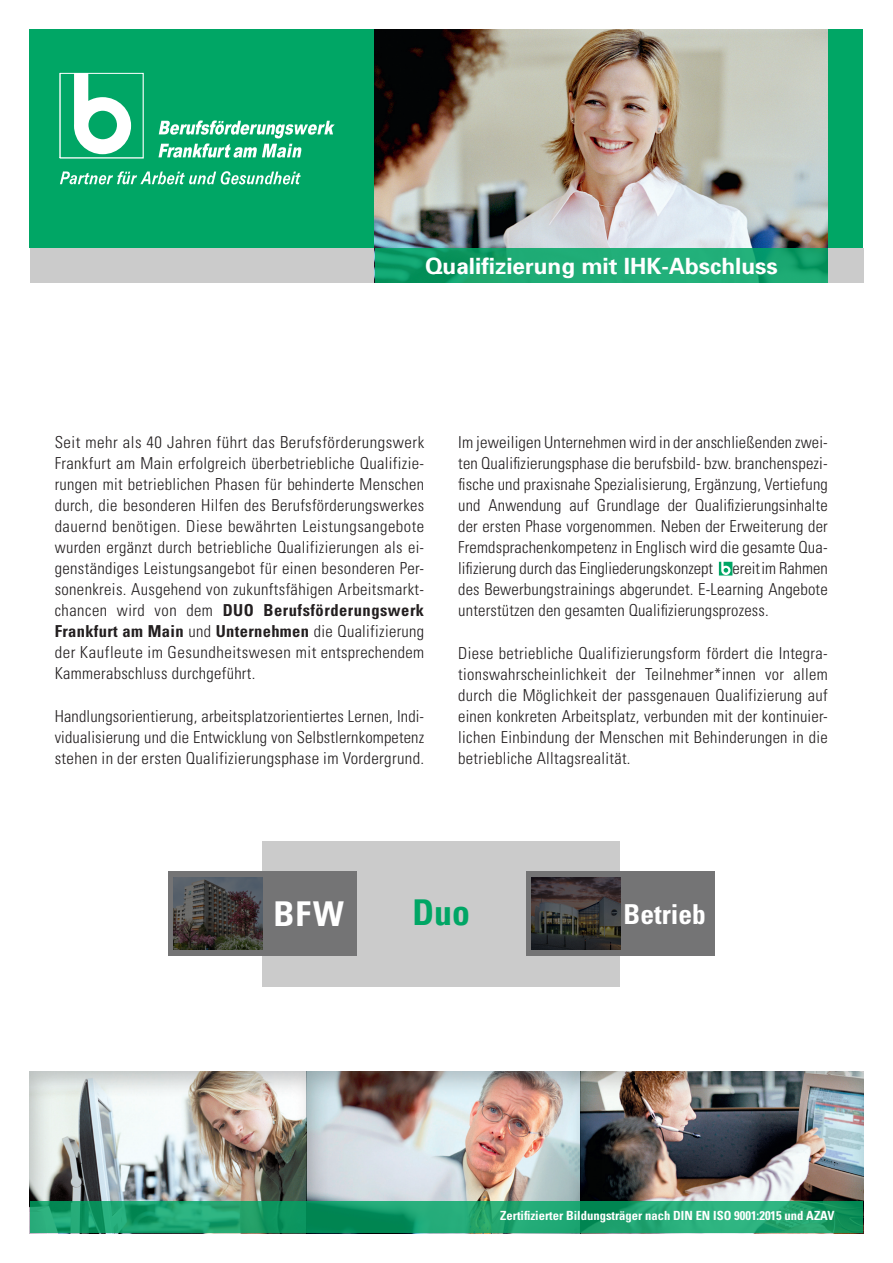
<style>
.page{position:relative;width:893px;height:1263px;background:#fff}
.page>*{position:absolute;margin:0;border:0;box-sizing:border-box;transform-origin:0 0}
.t1{font:700 condensed 35.7px "Univers LT";color:#00a665}
.t2{font:700 condensed 34.2px "Univers LT Std";color:#fff}
.t3{font:700 condensed 27.45px "Univers LT Std";color:#fff}
.t4{font:700 22.5px "Univers 65";color:#fff}
.t5{font:300 condensed 16.5px/21px "Univers LT Std";letter-spacing:.02em;color:#231f20;text-align:justify}
.t6{font:700 condensed 12.6px "Univers LT Std";color:#fff}
.s1{font-weight:700}
</style>
<div class="page">
<div style="left:30px;top:248px;width:833px;height:34px;background:#cbcbcb"></div>
<div style="left:30px;top:30px;width:833px;height:218px;background:#00a665"></div>
<div style="left:305px;top:1071px;width:276px;height:164px;background:#231f20;opacity:.25"></div>
<div style="left:579px;top:1071px;width:285px;height:164px;background:#231f20;opacity:.25"></div>
<svg style="left:60px;top:171px;width:241px;height:13px"></svg>
<svg style="left:74px;top:75px;width:58px;height:80px"></svg>
<svg style="left:159px;top:120px;width:176px;height:38px"></svg>
<img style="left:375px;top:30px;width:453px;height:218px">
<svg style="left:375px;top:248px;width:453px;height:34px;background:#18a670"></svg>
<div style="left:28px;top:1070px;width:279px;height:165px;background:#231f20;opacity:.25"></div>
<svg style="left:30px;top:1201px;width:832px;height:32px;background:#1ba06c"></svg>
<div style="left:262px;top:841px;width:358px;height:145px;background:#cbcbcb"></div>
<div style="left:168px;top:872px;width:189px;height:84px;background:#747475"></div>
<img style="left:174px;top:877px;width:88px;height:73px">
<div style="left:526px;top:872px;width:188px;height:84px;background:#747475"></div>
<img style="left:532px;top:877px;width:88px;height:73px">
<svg style="left:719px;top:562px;width:13px;height:13px"></svg>
<div style="left:60px;top:73px;width:84px;height:85px;border:1px solid #fff"></div>
<p class="t4" style="left:425px;top:251px;width:354px">Qualifizierung mit IHK-Abschluss</p>
<p class="t5" style="left:55px;top:432px;width:371px">Seit mehr als 40 Jahren führt das Berufsförderungswerk Frankfurt am Main erfolgreich überbetriebliche Qualifizie&shy;rungen mit betrieblichen Phasen für behinderte Menschen durch, die besonderen Hilfen des Berufsförderungswerkes dauernd benötigen. Diese bewährten Leistungsangebote wurden ergänzt durch betriebliche Qualifizierungen als ei&shy;genständiges Leistungsangebot für einen besonderen Per&shy;sonenkreis. Ausgehend von zukunftsfähigen Arbeitsmarkt&shy;chancen wird von dem <span class="s1">DUO Berufsförderungswerk Frankfurt am Main</span> und <span class="s1">Unternehmen</span> die Qualifizierung der Kaufleute im Gesundheitswesen mit entsprechendem Kammerabschluss durchgeführt.</p>
<p class="t5" style="left:55px;top:705px;width:371px">Handlungsorientierung, arbeitsplatzorientiertes Lernen, Indi&shy;vidualisierung und die Entwicklung von Selbstlernkompetenz stehen in der ersten Qualifizierungsphase im Vordergrund.</p>
<p class="t5" style="left:458px;top:432px;width:371px">Im jeweiligen Unternehmen wird in der anschließenden zwei&shy;ten Qualifizierungsphase die berufsbild- bzw. branchenspezi&shy;fische und praxisnahe Spezialisierung, Ergänzung, Vertiefung und Anwendung auf Grundlage der Qualifizierungsinhalte der ersten Phase vorgenommen. Neben der Erweiterung der Fremdsprachenkompetenz in Englisch wird die gesamte Qua&shy;lifizierung durch das Eingliederungskonzept ereitim Rahmen des Bewerbungstrainings abgerundet. E-Learning Angebote unterstützen den gesamten Qualifizierungsprozess.</p>
<p class="t5" style="left:458px;top:642px;width:371px">Diese betriebliche Qualifizierungsform fördert die Integra&shy;tionswahrscheinlichkeit der Teilnehmer*innen vor allem durch die Möglichkeit der passgenauen Qualifizierung auf einen konkreten Arbeitsplatz, verbunden mit der kontinuier&shy;lichen Einbindung der Menschen mit Behinderungen in die betriebliche Alltagsrealität.</p>
<p class="t2" style="left:273px;top:893px;width:72px">BFW</p>
<p class="t1" style="left:413px;top:890px;width:59px">Duo</p>
<p class="t3" style="left:624px;top:897px;width:84px">Betrieb</p>
<p class="t6" style="left:500px;top:1208px;width:336px">Zertifizierter Bildungsträger nach DIN EN ISO 9001:2015 und AZAV</p>
</div>
